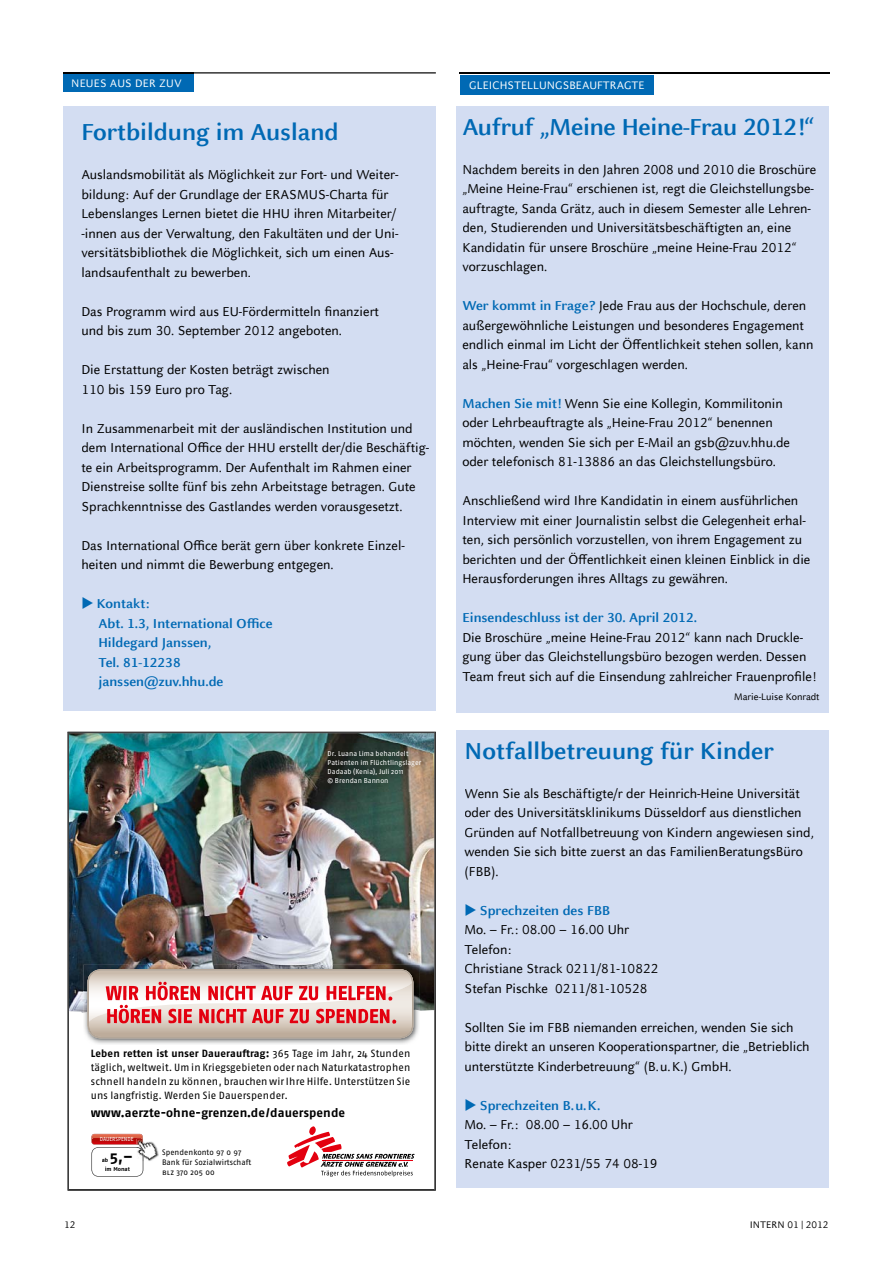
<style>
.page{position:relative;width:893px;height:1263px;background:#fff}
.page>*{position:absolute;margin:0;border:0;box-sizing:border-box;transform-origin:0 0}
.t1{font:700 25.5px "Celeste Sans Offc Pro";color:#0069b4}
.t2{font:700 15.3px "Fago OT";color:#000}
.t3{font:14.25px/19.5px "Celeste Sans Offc Pro";color:#000}
.t4{font:700 14.25px/19.5px "Celeste Sans Offc Pro";color:#0069b4}
.t5{font:700 12.45px "Fago OT";letter-spacing:.01em;color:#000}
.t6{font:12px "Celeste Sans Offc Pro";letter-spacing:.005em;color:#fff}
.t7{font:10.5px/14.1px "Fago OT";letter-spacing:.01em;color:#000;text-align:justify}
.t8{font:10.5px "Celeste Sans Offc Pro";color:#000}
.t9{font:7.95px/10.2px "Fago OT";letter-spacing:.005em;color:#000}
.t10{font:7.05px/8.9px "Fago OT";letter-spacing:.005em;color:#fff}
.t11{font:5.7px "Fago OT";color:#fff}
.t12{font:700 5.7px "Fago OT";letter-spacing:-.005em;color:#000}
.s1{font-weight:700}
.s2{font-weight:700;color:#0069b4}
.s3{color:#0069b4}
</style>
<div class="page">
<hr style="left:459px;top:72px;width:370px;height:1px;background:#000">
<div style="left:457px;top:730px;width:372px;height:458px;background:#d3ddf2"></div>
<div style="left:457px;top:106px;width:372px;height:607px;background:#d3ddf2"></div>
<div style="left:64px;top:106px;width:372px;height:605px;background:#d3ddf2"></div>
<div style="left:461px;top:75px;width:193px;height:19px;background:#0069b4"></div>
<div style="left:64px;top:72px;width:130px;height:20px;background:#0069b4"></div>
<hr style="left:194px;top:72px;width:242px;height:1px;background:#000">
<hr style="left:64px;top:72px;width:130px;height:1px;background:#000">
<img style="left:67px;top:732px;width:369px;height:459px">
<img style="left:69px;top:732px;width:365px;height:47px">
<img style="left:69px;top:778px;width:1px;height:233px">
<hr style="left:434px;top:1010px;width:1px;height:180px;background:#000">
<hr style="left:68px;top:1011px;width:1px;height:179px;background:#000">
<img style="left:68px;top:732px;width:1px;height:279px">
<img style="left:434px;top:732px;width:1px;height:278px">
<p class="t6" style="left:71px;top:75px;width:112px">NEUES AUS DER ZUV</p>
<p class="t6" style="left:469px;top:78px;width:177px">GLEICHSTELLUNGSBEAUFTRAGTE</p>
<h1 class="t1" style="left:81px;top:116px;width:259px">Fortbildung im Ausland</h1>
<p class="t3" style="left:81px;top:164px;width:318px">Auslandsmobilität als Möglichkeit zur Fort- und Weiter&shy;bildung: Auf der Grundlage der ERASMUS-Charta für Lebenslanges Lernen bietet die HHU ihren Mitarbeiter/ -innen aus der Verwaltung, den Fakultäten und der Uni&shy;versitätsbibliothek die Möglichkeit, sich um einen Aus&shy;landsaufenthalt zu bewerben.</p>
<p class="t3" style="left:81px;top:301px;width:299px">Das Programm wird aus EU-Fördermitteln finanziert und bis zum 30. September 2012 angeboten.</p>
<p class="t3" style="left:81px;top:359px;width:250px">Die Erstattung der Kosten beträgt zwischen<br>110 bis 159 Euro pro Tag.</p>
<p class="t3" style="left:81px;top:418px;width:349px">In Zusammenarbeit mit der ausländischen Institution und dem International Office der HHU erstellt der/die Beschäftig&shy;te ein Arbeitsprogramm. Der Aufenthalt im Rahmen einer Dienstreise sollte fünf bis zehn Arbeitstage betragen. Gute Sprachkenntnisse des Gastlandes werden vorausgesetzt.</p>
<p class="t3" style="left:81px;top:535px;width:325px">Das International Office berät gern über konkrete Einzel&shy;heiten und nimmt die Bewerbung entgegen.</p>
<p class="t4" style="left:98px;top:593px;width:176px;text-indent:-17px">◆ Kontakt:<br>Abt. 1.3, International Office<br>Hildegard Janssen,<br>Tel. 81-12238 janssen@zuv.hhu.de</p>
<p class="t10" style="left:328px;top:749px;width:95px">Dr. Luana Lima behandelt<br>Patienten im Flüchtlingslager<br>Dadaab (Kenia), Juli 2011<br>© Brendan Bannon</p>
<p class="t7" style="left:91px;top:1046px;width:321px"><span class="s1">Leben retten ist unser Dauerauftrag:</span> 365 Tage im Jahr, 24 Stunden täglich, weltweit. Um in Kriegsgebieten oder nach Naturkatastrophen schnell handeln zu können, brauchen wir Ihre Hilfe. Unterstützen Sie uns langfristig. Werden Sie Dauerspender.</p>
<p class="t5" style="left:91px;top:1105px;width:256px">www.aerzte-ohne-grenzen.de/dauerspende</p>
<p class="t11" style="left:100px;top:1136px;width:35px">DAUERSPENDE</p>
<p class="t12" style="left:102px;top:1156px;width:8px">ab</p>
<p class="t2" style="left:110px;top:1147px;width:25px">5,–</p>
<p class="t12" style="left:105px;top:1166px;width:26px">im Monat</p>
<p class="t9" style="left:162px;top:1147px;width:91px">Spendenkonto 97 0 97<br>Bank für Sozialwirtschaft blz 370 205 00</p>
<h1 class="t1" style="left:462px;top:110px;width:354px">Aufruf „Meine Heine-Frau 2012!“</h1>
<p class="t3" style="left:462px;top:159px;width:355px">Nachdem bereits in den Jahren 2008 und 2010 die Broschüre „Meine Heine-Frau“ erschienen ist, regt die Gleichstellungsbe&shy;auftragte, Sanda Grätz, auch in diesem Semester alle Lehren&shy;den, Studierenden und Universitätsbeschäftigten an, eine Kandidatin für unsere Broschüre „meine Heine-Frau 2012“ vorzuschlagen.</p>
<p class="t3" style="left:462px;top:296px;width:352px"><span class="s2">Wer kommt in Frage?</span> Jede Frau aus der Hochschule, deren außergewöhnliche Leistungen und besonderes Engagement endlich einmal im Licht der Öffentlichkeit stehen sollen, kann als „Heine-Frau“ vorgeschlagen werden.</p>
<p class="t3" style="left:462px;top:393px;width:329px"><span class="s2">Machen Sie mit!</span> Wenn Sie eine Kollegin, Kommilitonin oder Lehrbeauftragte als „Heine-Frau 2012“ benennen möchten, wenden Sie sich per E-Mail an gsb@zuv.hhu.de oder telefonisch 81-13886 an das Gleichstellungsbüro.</p>
<p class="t3" style="left:462px;top:491px;width:349px">Anschließend wird Ihre Kandidatin in einem ausführlichen Interview mit einer Journalistin selbst die Gelegenheit erhal&shy;ten, sich persönlich vorzustellen, von ihrem Engagement zu berichten und der Öffentlichkeit einen kleinen Einblick in die Herausforderungen ihres Alltags zu gewähren.</p>
<p class="t4" style="left:462px;top:607px;width:236px">Einsendeschluss ist der 30. April 2012.</p>
<p class="t3" style="left:462px;top:627px;width:355px">Die Broschüre „meine Heine-Frau 2012“ kann nach Druckle&shy;gung über das Gleichstellungsbüro bezogen werden. Dessen<br>Team freut sich auf die Einsendung zahlreicher Frauenprofile!</p>
<p class="t8" style="left:734px;top:690px;width:87px">Marie-Luise Konradt</p>
<h1 class="t1" style="left:464px;top:734px;width:311px">Notfallbetreuung für Kinder</h1>
<p class="t3" style="left:464px;top:783px;width:351px">Wenn Sie als Beschäftigte/r der Heinrich-Heine Universität oder des Universitätsklinikums Düsseldorf aus dienstlichen Gründen auf Notfallbetreuung von Kindern angewiesen sind, wenden Sie sich bitte zuerst an das FamilienBeratungsBüro (FBB).</p>
<p class="t3" style="left:464px;top:900px;width:195px"><span class="s3">◆</span> <span class="s2">Sprechzeiten des FBB<br></span>Mo. – Fr.: 08.00 – 16.00 Uhr<br>Telefon:<br>Christiane Strack 0211/81-10822<br>Stefan Pischke 0211/81-10528</p>
<p class="t3" style="left:464px;top:1017px;width:347px">Sollten Sie im FBB niemanden erreichen, wenden Sie sich bitte direkt an unseren Kooperationspartner, die „Betrieblich unterstützte Kinderbetreuung“ (B.u.K.) GmbH.</p>
<p class="t3" style="left:464px;top:1095px;width:194px"><span class="s3">◆</span> <span class="s2">Sprechzeiten B.u.K.<br></span>Mo. – Fr.: 08.00 – 16.00 Uhr<br>Telefon:<br>Renate Kasper 0231/55 74 08-19</p>
<p class="t8" style="left:64px;top:1218px;width:13px">12</p>
<p class="t8" style="left:750px;top:1218px;width:80px">INTERN 01 | 2012</p>
</div>
